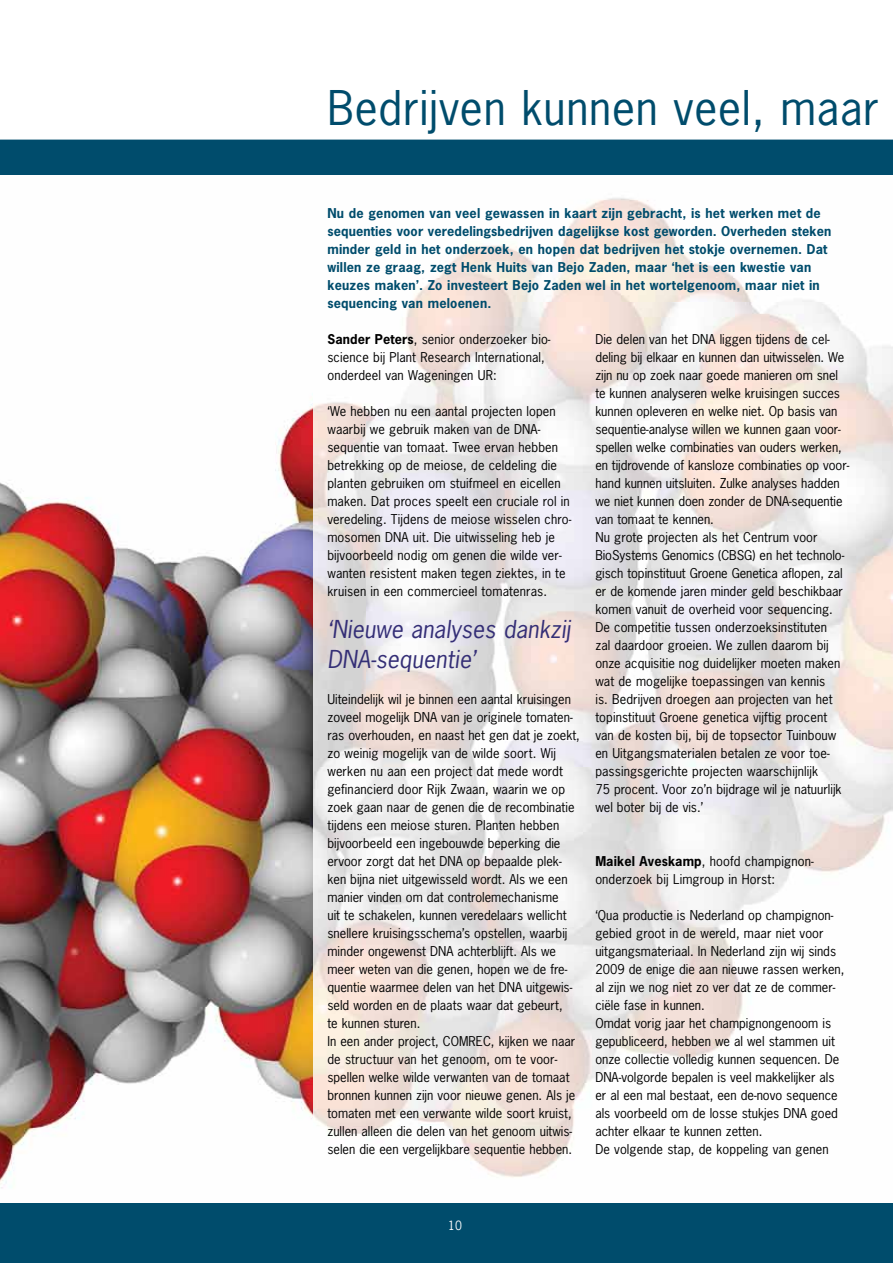
<style>
.page{position:relative;width:893px;height:1263px;background:#fff}
.page>*{position:absolute;margin:0;border:0;box-sizing:border-box;transform-origin:0 0}
.t1{font:45px "News Gothic Std";letter-spacing:.015em;color:#004c6c}
.t2{font:italic 23.25px/30px "News Gothic Std";letter-spacing:.005em;color:#342e76}
.t3{font:12.75px/18px "News Gothic Std";color:#000}
.t4{font:700 12.75px/18px "News Gothic Std";letter-spacing:.015em;color:#004c6c}
.t5{font:12px "News Gothic Std";color:#fff}
.s1{font-weight:700}
</style>
<div class="page">
<img style="left:312px;top:174px;width:581px;height:1004px">
<img style="left:0;top:174px;width:312px;height:1015px">
<div style="left:0;top:1203px;width:893px;height:60px;background:#004c6c"></div>
<div style="left:0;top:140px;width:893px;height:34px;background:#004c6c"></div>
<h1 class="t1" style="left:327px;top:79px;width:553px">Bedrijven kunnen veel, maar</h1>
<p class="t4" style="left:327px;top:204px;width:505px">Nu de genomen van veel gewassen in kaart zijn gebracht, is het werken met de sequenties voor veredelingsbedrijven dagelijkse kost geworden. Overheden steken minder geld in het onderzoek, en hopen dat bedrijven het stokje overnemen. Dat willen ze graag, zegt Henk Huits van Bejo Zaden, maar ‘het is een kwestie van keuzes maken’. Zo investeert Bejo Zaden wel in het wortelgenoom, maar niet in sequencing van meloenen.</p>
<p class="t3" style="left:595px;top:330px;width:256px">Die delen van het DNA liggen tijdens de cel&shy;deling bij elkaar en kunnen dan uitwisselen. We zijn nu op zoek naar goede manieren om snel te kunnen analyseren welke kruisingen succes kunnen opleveren en welke niet. Op basis van sequentie-analyse willen we kunnen gaan voor&shy;spellen welke combinaties van ouders werken, en tijdrovende of kansloze combinaties op voor&shy;hand kunnen uitsluiten. Zulke analyses hadden we niet kunnen doen zonder de DNA-sequentie van tomaat te kennen.<br>Nu grote projecten als het Centrum voor BioSystems Genomics (CBSG) en het technolo&shy;gisch topinstituut Groene Genetica aflopen, zal er de komende jaren minder geld beschikbaar komen vanuit de overheid voor sequencing.<br>De competitie tussen onderzoeksinstituten<br>zal daardoor groeien. We zullen daarom bij onze acquisitie nog duidelijker moeten maken wat de mogelijke toepassingen van kennis<br>is. Bedrijven droegen aan projecten van het topinstituut Groene genetica vijftig procent<br>van de kosten bij, bij de topsector Tuinbouw en Uitgangsmaterialen betalen ze voor toe&shy;passingsgerichte projecten waarschijnlijk<br>75 procent. Voor zo’n bijdrage wil je natuurlijk wel boter bij de vis.’</p>
<p class="t3" style="left:327px;top:330px;width:225px"><span class="s1">Sander Peters</span>, senior onderzoeker bio&shy;science bij Plant Research International, onderdeel van Wageningen UR:</p>
<p class="t3" style="left:327px;top:402px;width:245px">‘We hebben nu een aantal projecten lopen waarbij we gebruik maken van de DNA&shy;sequentie van tomaat. Twee ervan hebben betrekking op de meiose, de celdeling die planten gebruiken om stuifmeel en eicellen maken. Dat proces speelt een cruciale rol in veredeling. Tijdens de meiose wisselen chro&shy;mosomen DNA uit. Die uitwisseling heb je bijvoorbeeld nodig om genen die wilde ver&shy;wanten resistent maken tegen ziektes, in te kruisen in een commercieel tomatenras.</p>
<h2 class="t2" style="left:327px;top:614px;width:245px">‘Nieuwe analyses dankzij<br>DNA-sequentie’</h2>
<p class="t3" style="left:327px;top:690px;width:254px">Uiteindelijk wil je binnen een aantal kruisingen zoveel mogelijk DNA van je originele tomaten&shy;ras overhouden, en naast het gen dat je zoekt, zo weinig mogelijk van de wilde soort. Wij werken nu aan een project dat mede wordt gefinancierd door Rijk Zwaan, waarin we op zoek gaan naar de genen die de recombinatie tijdens een meiose sturen. Planten hebben bijvoorbeeld een ingebouwde beperking die ervoor zorgt dat het DNA op bepaalde plek&shy;ken bijna niet uitgewisseld wordt. Als we een manier vinden om dat controlemechanisme<br>uit te schakelen, kunnen veredelaars wellicht snellere kruisingsschema’s opstellen, waarbij minder ongewenst DNA achterblijft. Als we meer weten van die genen, hopen we de fre&shy;quentie waarmee delen van het DNA uitgewis&shy;seld worden en de plaats waar dat gebeurt,<br>te kunnen sturen.<br>In een ander project, COMREC, kijken we naar de structuur van het genoom, om te voor&shy;spellen welke wilde verwanten van de tomaat bronnen kunnen zijn voor nieuwe genen. Als je tomaten met een verwante wilde soort kruist, zullen alleen die delen van het genoom uitwis&shy;selen die een vergelijkbare sequentie hebben.</p>
<p class="t3" style="left:595px;top:852px;width:220px"><span class="s1">Maikel Aveskamp</span>, hoofd champignon&shy;onderzoek bij Limgroup in Horst:</p>
<p class="t3" style="left:595px;top:906px;width:251px">‘Qua productie is Nederland op champignon&shy;gebied groot in de wereld, maar niet voor uitgangsmateriaal. In Nederland zijn wij sinds 2009 de enige die aan nieuwe rassen werken, al zijn we nog niet zo ver dat ze de commer&shy;ciële fase in kunnen.<br>Omdat vorig jaar het champignongenoom is gepubliceerd, hebben we al wel stammen uit onze collectie volledig kunnen sequencen. De DNA-volgorde bepalen is veel makkelijker als er al een mal bestaat, een de-novo sequence als voorbeeld om de losse stukjes DNA goed achter elkaar te kunnen zetten.<br>De volgende stap, de koppeling van genen</p>
<p class="t5" style="left:448px;top:1217px;width:15px">10</p>
</div>
